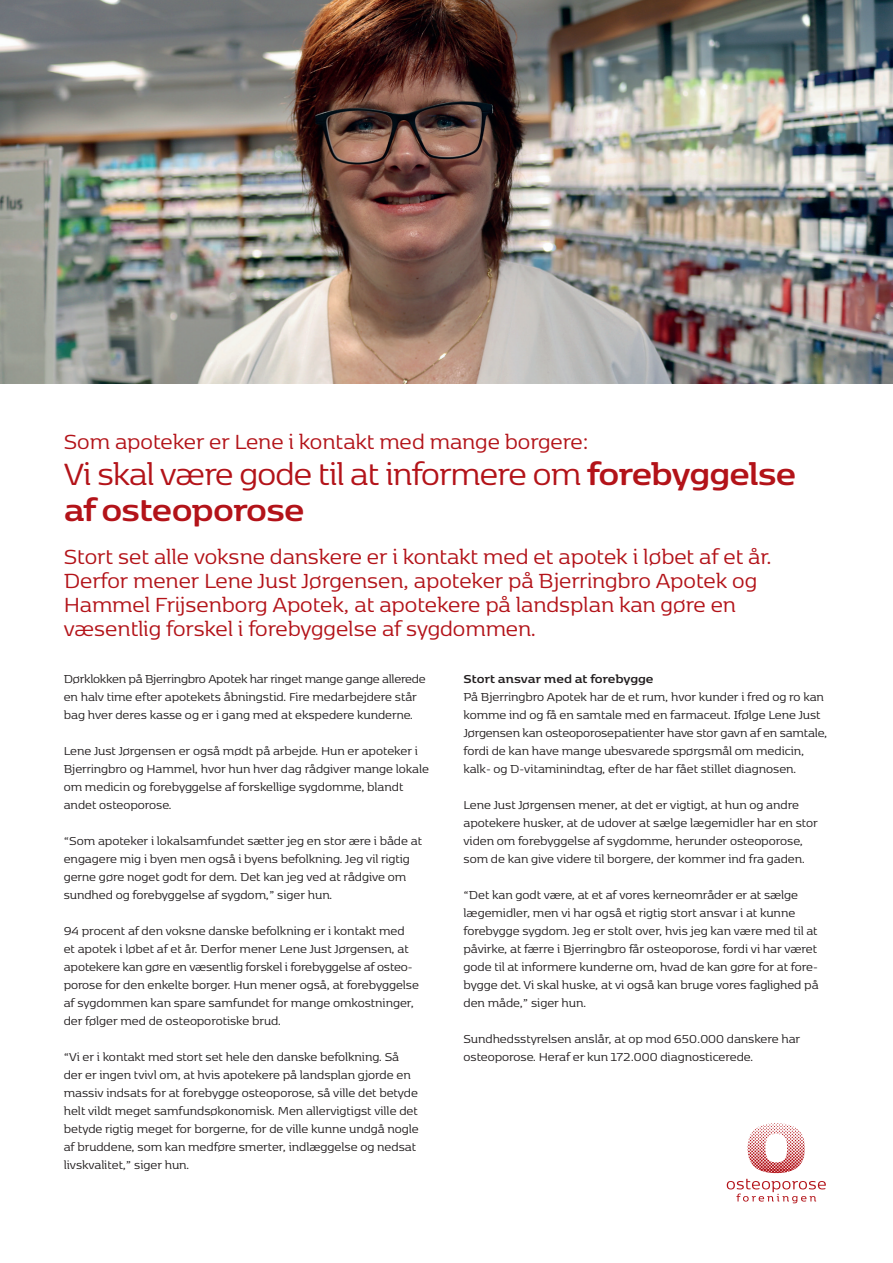
<style>
.page{position:relative;width:893px;height:1263px;background:#fff}
.page>*{position:absolute;margin:0;border:0;box-sizing:border-box;transform-origin:0 0}
.t1{font:36px/36px "Kobenhavn";letter-spacing:-.02em;color:#b31319}
.t2{font:24px/24px "Kobenhavn";color:#b31319}
.t3{font:13.5px/18px "Kobenhavn";color:#231f20}
.t4{font:700 13.5px "Kobenhavn";color:#231f20}
.s1{font-weight:700}
</style>
<div class="page">
<img style="left:0;top:0;width:893px;height:384px">
<svg style="left:727px;top:1179px;width:99px;height:24px"></svg>
<svg style="left:748px;top:1123px;width:57px;height:50px"></svg>
<h2 class="t2" style="left:64px;top:429px;width:526px">Som apoteker er Lene i kontakt med mange borgere:</h2>
<h1 class="t1" style="left:64px;top:455px;width:733px">Vi skal være gode til at informere om <span class="s1">forebyggelse af osteoporose</span></h1>
<p class="t2" style="left:64px;top:543px;width:710px">Stort set alle voksne danskere er i kontakt med et apotek i løbet af et år.<br>Derfor mener Lene Just Jørgensen, apoteker på Bjerringbro Apotek og Hammel Frijsenborg Apotek, at apotekere på landsplan kan gøre en væsentlig forskel i forebyggelse af sygdommen.</p>
<p class="t3" style="left:64px;top:669px;width:363px">Dørklokken på Bjerringbro Apotek har ringet mange gange allerede en halv time efter apotekets åbningstid. Fire medarbejdere står bag hver deres kasse og er i gang med at ekspedere kunderne.</p>
<p class="t3" style="left:64px;top:741px;width:367px">Lene Just Jørgensen er også mødt på arbejde. Hun er apoteker i Bjerringbro og Hammel, hvor hun hver dag rådgiver mange lokale om medicin og forebyggelse af forskellige sygdomme, blandt andet osteoporose.</p>
<p class="t3" style="left:64px;top:831px;width:360px">“Som apoteker i lokalsamfundet sætter jeg en stor ære i både at engagere mig i byen men også i byens befolkning. Jeg vil rigtig gerne gøre noget godt for dem. Det kan jeg ved at rådgive om sundhed og forebyggelse af sygdom,” siger hun.</p>
<p class="t3" style="left:64px;top:921px;width:357px">94 procent af den voksne danske befolkning er i kontakt med et apotek i løbet af et år. Derfor mener Lene Just Jørgensen, at apotekere kan gøre en væsentlig forskel i forebyggelse af osteo&shy;porose for den enkelte borger. Hun mener også, at forebyggelse af sygdommen kan spare samfundet for mange omkostninger, der følger med de osteoporotiske brud.</p>
<p class="t3" style="left:64px;top:1047px;width:356px">“Vi er i kontakt med stort set hele den danske befolkning. Så der er ingen tvivl om, at hvis apotekere på landsplan gjorde en massiv indsats for at forebygge osteoporose, så ville det betyde helt vildt meget samfundsøkonomisk. Men allervigtigst ville det betyde rigtig meget for borgerne, for de ville kunne undgå nogle af bruddene, som kan medføre smerter, indlæggelse og nedsat livskvalitet,” siger hun.</p>
<p class="t4" style="left:463px;top:669px;width:191px">Stort ansvar med at forebygge</p>
<p class="t3" style="left:463px;top:687px;width:365px">På Bjerringbro Apotek har de et rum, hvor kunder i fred og ro kan komme ind og få en samtale med en farmaceut. Ifølge Lene Just Jørgensen kan osteoporosepatienter have stor gavn af en samtale, fordi de kan have mange ubesvarede spørgsmål om medicin, kalk- og D-vitaminindtag, efter de har fået stillet diagnosen.</p>
<p class="t3" style="left:463px;top:795px;width:355px">Lene Just Jørgensen mener, at det er vigtigt, at hun og andre apotekere husker, at de udover at sælge lægemidler har en stor viden om forebyggelse af sygdomme, herunder osteoporose, som de kan give videre til borgere, der kommer ind fra gaden.</p>
<p class="t3" style="left:463px;top:885px;width:357px">“Det kan godt være, at et af vores kerneområder er at sælge lægemidler, men vi har også et rigtig stort ansvar i at kunne forebygge sygdom. Jeg er stolt over, hvis jeg kan være med til at påvirke, at færre i Bjerringbro får osteoporose, fordi vi har været gode til at informere kunderne om, hvad de kan gøre for at fore&shy;bygge det. Vi skal huske, at vi også kan bruge vores faglighed på den måde,” siger hun.</p>
<p class="t3" style="left:463px;top:1029px;width:338px">Sundhedsstyrelsen anslår, at op mod 650.000 danskere har osteoporose. Heraf er kun 172.000 diagnosticerede.</p>
</div>
